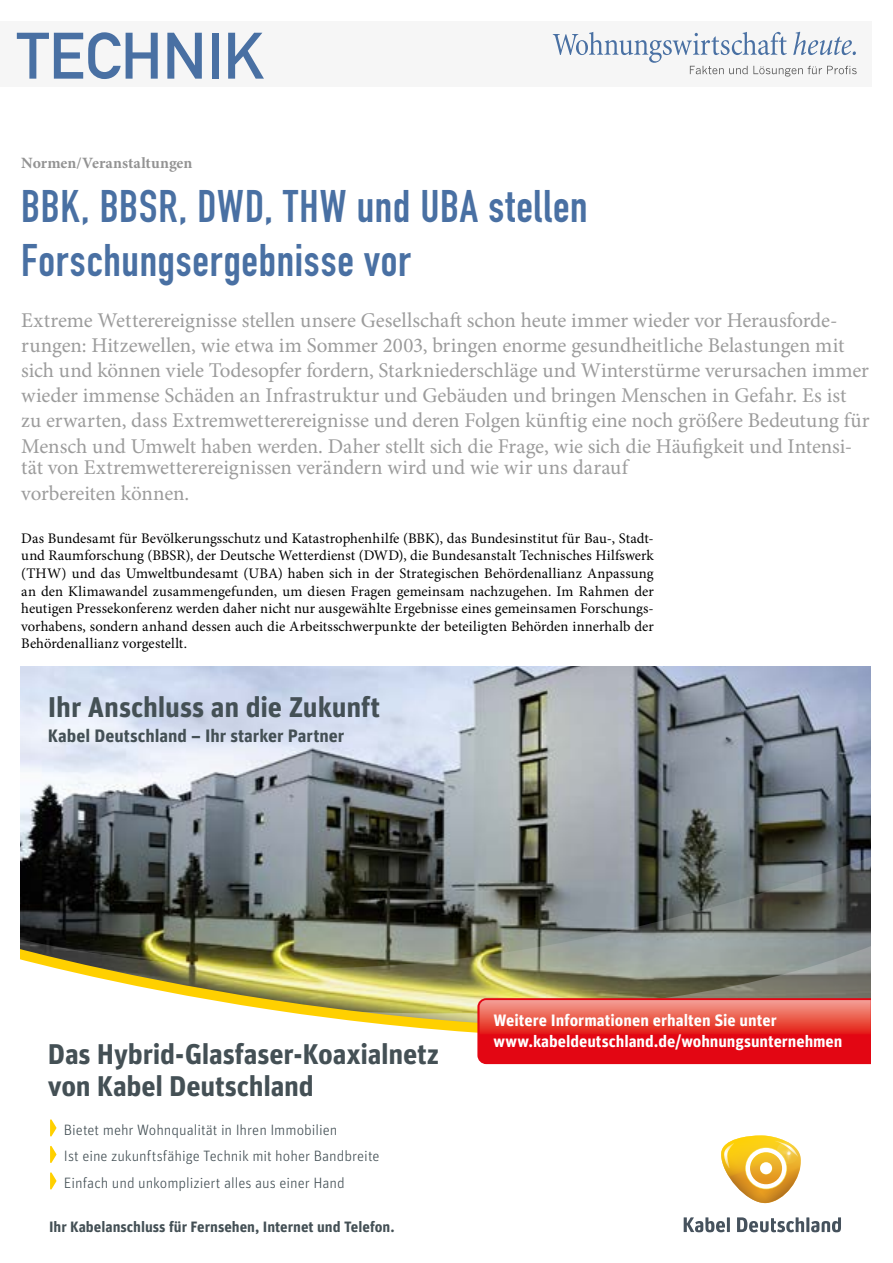
<style>
.page{position:relative;width:893px;height:1263px;background:#fff}
.page>*{position:absolute;margin:0;border:0;box-sizing:border-box;transform-origin:0 0}
.t1{font:64.5px "DIN Mittelschrift";color:#4970a3}
.Überschrift_Groß{font:45px/54px "DIN Engschrift";letter-spacing:.015em;color:#4970a3}
.t2{font:700 28.5px/31.5px "Kabel Unit OT";letter-spacing:-.01em;color:#445055}
.Anlesetext{font:21px/25.2px "Minion Pro";letter-spacing:-.005em;color:#9c9c9c}
.t3{font:700 18px "Kabel Unit OT";letter-spacing:-.005em;color:#445055}
.t4{font:700 16.5px/21px "Kabel Unit OT";color:#fff}
.Kategorie{font:700 15.75px "Minion Pro";color:#939393}
.t5{font:300 15px/26.5px "Kabel Unit OT";color:#445055}
.t6{font:700 15px "Kabel Unit OT";color:#445055}
.Fließtext_erste_Zeil{font:14.7px/17.5px "Minion Pro";letter-spacing:.005em;color:#000;text-align:justify}
</style>
<div class="page">
<div style="left:0;top:21px;width:872px;height:66px;background:#f6f6f6"></div>
<svg style="left:553px;top:32px;width:304px;height:45px"></svg>
<img style="left:20px;top:666px;width:851px;height:179px">
<svg style="left:20px;top:845px;width:851px;height:95px;background:#545957"></svg>
<svg style="left:190px;top:932px;width:681px;height:8px;background:#8a928b"></svg>
<img style="left:20px;top:940px;width:851px;height:93px">
<svg style="left:50px;top:1119px;width:6px;height:17px"></svg>
<svg style="left:50px;top:1146px;width:6px;height:17px"></svg>
<svg style="left:50px;top:1172px;width:6px;height:17px"></svg>
<svg style="left:684px;top:1217px;width:41px;height:15px"></svg>
<hr style="left:727px;top:1217px;width:3px;height:15px;background:#46525d">
<svg style="left:737px;top:1217px;width:67px;height:15px"></svg>
<hr style="left:806px;top:1217px;width:3px;height:15px;background:#46525d">
<svg style="left:811px;top:1217px;width:30px;height:15px"></svg>
<svg style="left:721px;top:1135px;width:80px;height:69px"></svg>
<svg style="left:477px;top:998px;width:394px;height:66px;background:#e73434"></svg>
<h1 class="t1" style="left:17px;top:18px;width:249px">TECHNIK</h1>
<p class="Kategorie" style="left:21px;top:152px;width:173px">Normen/Veranstaltungen</p>
<p class="Überschrift_Groß" style="left:21px;top:180px;width:568px">BBK, BBSR, DWD, THW und UBA stellen<br>Forschungsergebnisse vor</p>
<p class="Anlesetext" style="left:21px;top:307px;width:850px">Extreme Wetterereignisse stellen unsere Gesellschaft schon heute immer wieder vor Herausforde&shy;rungen: Hitzewellen, wie etwa im Sommer 2003, bringen enorme gesundheitliche Belastungen mit sich und können viele Todesopfer fordern, Starkniederschläge und Winterstürme verursachen immer wieder immense Schäden an Infrastruktur und Gebäuden und bringen Menschen in Gefahr. Es ist zu erwarten, dass Extremwetterereignisse und deren Folgen künftig eine noch größere Bedeutung für Mensch und Umwelt haben werden. Daher stellt sich die Frage, wie sich die Häufigkeit und Intensi-</p>
<p class="Anlesetext" style="left:21px;top:455px;width:608px">tät von Extremwetterereignissen verändern wird und wie wir uns darauf vorbereiten können.</p>
<p class="Fließtext_erste_Zeil" style="left:21px;top:529px;width:634px">Das Bundesamt für Bevölkerungsschutz und Katastrophenhilfe (BBK), das Bundesinstitut für Bau-, Stadt&shy;und Raumforschung (BBSR), der Deutsche Wetterdienst (DWD), die Bundesanstalt Technisches Hilfswerk (THW) und das Umweltbundesamt (UBA) haben sich in der Strategischen Behördenallianz Anpassung an den Klimawandel zusammengefunden, um diesen Fragen gemeinsam nachzugehen. Im Rahmen der heutigen Pressekonferenz werden daher nicht nur ausgewählte Ergebnisse eines gemeinsamen Forschungs&shy;vorhabens, sondern anhand dessen auch die Arbeitsschwerpunkte der beteiligten Behörden innerhalb der Behördenallianz vorgestellt.</p>
<p class="t2" style="left:48px;top:691px;width:334px">Ihr Anschluss an die Zukunft</p>
<p class="t3" style="left:48px;top:724px;width:298px">Kabel Deutschland – Ihr starker Partner</p>
<p class="t2" style="left:48px;top:1039px;width:393px">Das Hybrid-Glasfaser-Koaxialnetz von Kabel Deutschland</p>
<p class="t5" style="left:64px;top:1116px;width:317px">Bietet mehr Wohnqualität in Ihren Immobilien<br>Ist eine zukunftsfähige Technik mit hoher Bandbreite<br>Einfach und unkompliziert alles aus einer Hand</p>
<p class="t6" style="left:49px;top:1217px;width:347px">Ihr Kabelanschluss für Fernsehen, Internet und Telefon.</p>
<p class="t4" style="left:493px;top:1010px;width:351px">Weitere Informationen erhalten Sie unter www.kabeldeutschland.de/wohnungsunternehmen</p>
</div>
